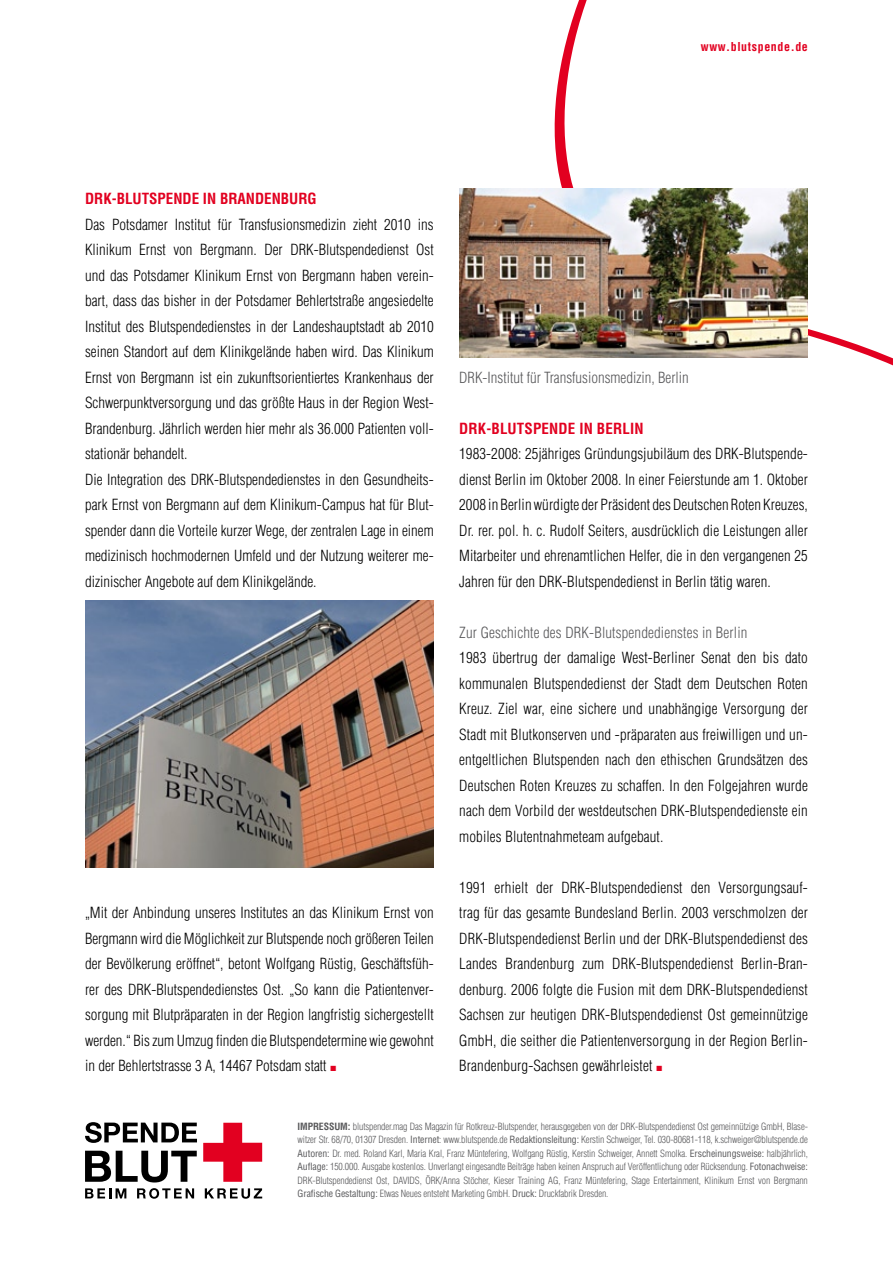
<style>
.page{position:relative;width:893px;height:1263px;background:#fff}
.page>*{position:absolute;margin:0;border:0;box-sizing:border-box;transform-origin:0 0}
.t1{font:300 condensed 15px/25.5px "Helvetica";color:#000;text-align:justify}
.t2{font:300 condensed 15px "Helvetica";letter-spacing:.01em;color:#58585a}
.t3{font:700 condensed 15px "Helvetica";letter-spacing:.005em;color:#e20020}
.t4{font:700 condensed 12px "Helvetica";letter-spacing:.05em;color:#e20020}
.t5{font:300 condensed 9.75px/13.5px "Helvetica";letter-spacing:-.01em;color:#58585a;text-align:justify}
.s1{color:#e20020}
.s2{font-weight:700}
.s3{font-weight:400}
</style>
<div class="page">
<svg style="left:383px;top:0;width:510px;height:868px"></svg>
<svg style="left:203px;top:1123px;width:59px;height:59px"></svg>
<svg style="left:85px;top:1122px;width:112px;height:21px"></svg>
<svg style="left:85px;top:1151px;width:112px;height:31px"></svg>
<svg style="left:85px;top:1188px;width:41px;height:10px"></svg>
<svg style="left:137px;top:1188px;width:57px;height:11px"></svg>
<svg style="left:205px;top:1188px;width:57px;height:11px"></svg>
<img style="left:459px;top:188px;width:349px;height:169px">
<img style="left:85px;top:600px;width:349px;height:267px">
<p class="t4" style="left:701px;top:39px;width:109px">www.blutspende.de</p>
<p class="t3" style="left:85px;top:189px;width:41px">DRK-BLUT</p>
<p class="t3" style="left:149px;top:189px;width:142px">SPENDE IN BRANDENBURG</p>
<p class="t1" style="left:85px;top:211px;width:350px;text-align:left">Das Potsdamer I nstitut für Transfusionsmedizin zieht 2010 ins Klinikum Ernst von Bergmann. Der DRK-Blutspendedienst Ost und das Potsdamer Klinikum Ernst von Bergmann haben verein&shy;bart, dass das bisher in der Potsdamer Behlertstraße angesiedelte I nstitut des Blutspendedienstes in der Landeshauptstadt ab 2010 seinen Standort auf dem Klinikgelände haben wird. Das Klinikum Ernst von Bergmann ist ein zukunftsorientiertes Krankenhaus der Schwerpunktversorgung und das größte Haus in der Region West-Brandenburg. Jährlich werden hier mehr als 36.000 Patienten voll&shy;stationär behandelt.<br>Die I ntegration des DRK-Blutspendedienstes in den Gesundheits&shy;park Ernst von Bergmann auf dem Klinikum-Campus hat für Blut&shy;spender dann die Vorteile kurzer Wege, der zentralen Lage in einem medizinisch hochmodernen Umfeld und der Nutzung weiterer me&shy;dizinischer Angebote auf dem Klinikgelände.</p>
<p class="t1" style="left:85px;top:900px;width:350px">„Mit der Anbindung unseres I nstitutes an das Klinikum Ernst von Bergmann wird die Möglichkeit zur Blutspende noch größeren Teilen der Bevölkerung eröffnet“, betont Wolfgang Rüstig, Geschäftsfüh&shy;rer des DRK-Blutspendedienstes Ost. „So kann die Patientenver&shy;sorgung mit Blutpräparaten in der Region langfristig sichergestellt werden.“ Bis zum Umzug finden die Blutspendetermine wie gewohnt in der Behlertstrasse 3 A, 14467 Potsdam statt <span class="s1">■</span></p>
<p class="t2" style="left:459px;top:368px;width:231px">DRK-I nstitut für Transfusionsmedizin, Berlin</p>
<p class="t3" style="left:459px;top:419px;width:42px">DRK-BLUT</p>
<p class="t3" style="left:525px;top:419px;width:81px">SPENDE IN BERLI</p>
<p class="t3" style="left:634px;top:419px;width:11px">N</p>
<p class="t1" style="left:459px;top:441px;width:350px">1983-2008: 25jähriges Gründungsjubiläum des DRK-Blutspende&shy;dienst Berlin im Oktober 2008. I n einer Feierstunde am 1. Ok-tober 2008 in Berlin würdigte der Präsident des Deutschen Roten Kreuzes, Dr. rer. pol. h. c. Rudolf Seiters, ausdrücklich die Leistungen aller Mitarbeiter und ehrenamtlichen Helfer, die in den vergangenen 25<br>Jahren für den DRK-Blutspendedienst in Berlin tätig waren.</p>
<p class="t2" style="left:459px;top:623px;width:290px">Zur Geschichte des DRK-Blutspendedienstes in Berlin</p>
<p class="t1" style="left:459px;top:645px;width:350px">1983 übertrug der damalige West-Berliner Senat den bis dato kommunalen Blutspendedienst der Stadt dem Deutschen Roten Kreuz. Ziel war, eine sichere und unabhängige Versorgung der Stadt mit Blutkonserven und -präparaten aus freiwilligen und un&shy;entgeltlichen Blutspenden nach den ethischen Grundsätzen des Deutschen Roten Kreuzes zu schaffen. I n den Folgejahren wurde nach dem Vorbild der westdeutschen DRK-Blutspendedienste ein mobiles Blutentnahmeteam aufgebaut.</p>
<p class="t1" style="left:459px;top:874px;width:350px">1991 erhielt der DRK-Blutspendedienst den Versorgungsauf&shy;trag für das gesamte Bundesland Berlin. 2003 verschmolzen der DRK-Blutspendedienst Berlin und der DRK-Blutspendedienst des Landes Brandenburg zum DRK-Blutspendedienst Berlin-Bran&shy;denburg. 2006 folgte die Fusion mit dem DRK-Blutspendedienst Sachsen zur heutigen DRK-Blutspendedienst Ost gemeinnützige GmbH, die seither die Patientenversorgung in der Region Berlin-Brandenburg-Sachsen gewährleistet <span class="s1">■</span></p>
<p class="t5" style="left:298px;top:1119px;width:512px"><span class="s2">Impressum:</span> blutspender.mag Das Magazin für Rotkreuz-Blutspender, herausgegeben von der DRK-Blutspendedienst Ost gemeinnützige GmbH, Blase&shy;witzer Str. 68/70, 01307 Dresden. <span class="s3">Internet</span>: www.blutspende.de <span class="s3">Redaktionsleitung:</span> Kerstin Schweiger, Tel. 030-80681-118, k.schweiger@blutspende.de <span class="s3">Autoren:</span> Dr. med. Roland Karl, Maria Kral, Franz Müntefering, Wolfgang Rüstig, Kerstin Schweiger, Annett Smolka. <span class="s3">Erscheinungsweise:</span> halbjährlich, <span class="s3">Auflage:</span> 150.000. Ausgabe kostenlos. Unverlangt eingesandte Beiträge haben keinen Anspruch auf Veröffentlichung oder Rücksendung. <span class="s3">Fotonachweise:<br></span>DRK-Blutspendedienst Ost, DAVI DS, ÖRK/Anna Stöcher, Kieser Training AG, Franz Müntefering, Stage Entertainment, Klinikum Ernst von Bergmann <span class="s3">Grafische Gestaltung:</span> Etwas Neues entsteht Marketing GmbH. <span class="s3">Druck:</span> Druckfabrik Dresden.</p>
</div>
